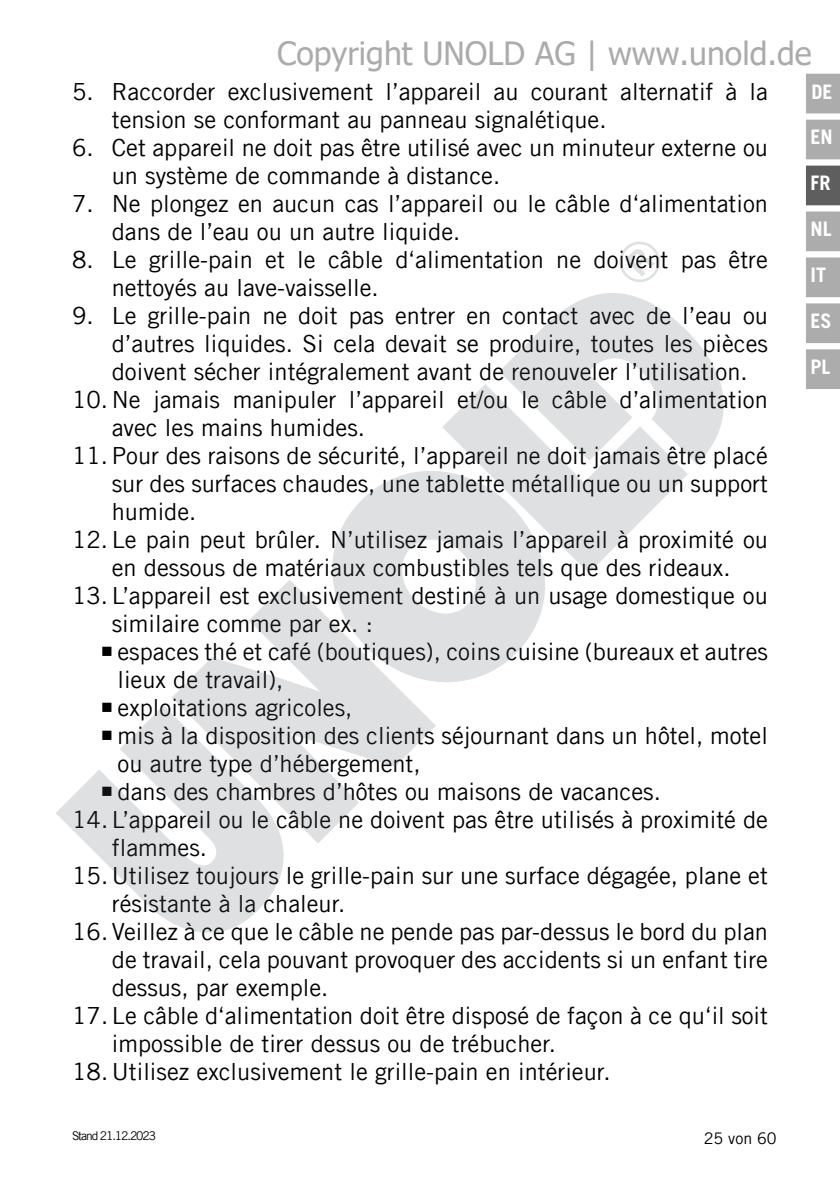
<style>
.page{position:relative;width:840px;height:1191px;background:#fff}
.page>*{position:absolute;margin:0;border:0;box-sizing:border-box;transform-origin:0 0}
.t1{font:32px "Tahoma";color:#ababab}
.t2{font:23.6px/28px "Trade Gothic LT Com";color:#000}
.t3{font:700 20px "Trade Gothic LT Com";color:#fff}
.t4{font:16px "Trade Gothic LT Com";color:#000}
.t5{font:12px "Trade Gothic LT Com";letter-spacing:-.09em;color:#000}
</style>
<div class="page">
<div style="left:805px;top:74px;width:34px;height:39px;background:#acacac"></div>
<div style="left:805px;top:120px;width:34px;height:39px;background:#acacac"></div>
<div style="left:805px;top:166px;width:34px;height:39px;background:#5f5e5e"></div>
<div style="left:805px;top:211px;width:34px;height:40px;background:#acacac;border:2px solid #acacac"></div>
<div style="left:805px;top:257px;width:34px;height:40px;background:#acacac;border:2px solid #acacac"></div>
<div style="left:805px;top:303px;width:34px;height:40px;background:#acacac;border:2px solid #acacac"></div>
<div style="left:805px;top:349px;width:34px;height:40px;background:#acacac;border:2px solid #acacac"></div>
<svg style="left:543px;top:293px;width:181px;height:182px;fill:#dee0e1"></svg>
<svg style="left:442px;top:328px;width:245px;height:245px;fill:#dee0e1"></svg>
<svg style="left:332px;top:428px;width:255px;height:254px;fill:#dee0e1"></svg>
<svg style="left:172px;top:579px;width:264px;height:264px;fill:#dee0e1"></svg>
<svg style="left:56px;top:702px;width:260px;height:231px;fill:#dee0e1"></svg>
<svg style="left:619px;top:241px;width:41px;height:41px"></svg>
<svg style="left:102px;top:703px;width:9px;height:9px"></svg>
<svg style="left:102px;top:730px;width:10px;height:10px"></svg>
<svg style="left:102px;top:786px;width:10px;height:10px"></svg>
<h1 class="t1" style="left:277px;top:32px;width:535px">Copyright UNOLD AG | www.unold.de</h1>
<p class="t2" style="left:112px;top:77px;width:657px;text-indent:-40px">5. Raccorder exclusivement l’appareil au courant alternatif à la tension se conformant au panneau signalétique.</p>
<p class="t2" style="left:112px;top:133px;width:657px;text-indent:-40px">6. Cet appareil ne doit pas être utilisé avec un minuteur externe ou un système de commande à distance.</p>
<p class="t2" style="left:112px;top:189px;width:657px;text-indent:-40px">7. Ne plongez en aucun cas l’appareil ou le câble d‘alimentation dans de l’eau ou un autre liquide.</p>
<p class="t2" style="left:112px;top:245px;width:657px;text-indent:-40px">8. Le grille-pain et le câble d‘alimentation ne doivent pas être nettoyés au lave-vaisselle.</p>
<p class="t2" style="left:112px;top:301px;width:657px;text-align:justify;text-indent:-40px">9. Le grille-pain ne doit pas entrer en contact avec de l’eau ou d’autres liquides. Si cela devait se produire, toutes les pièces doivent sécher intégralement avant de renouveler l’utilisation.</p>
<p class="t2" style="left:112px;top:385px;width:657px;text-indent:-40px">10. Ne jamais manipuler l’appareil et/ou le câble d’alimentation avec les mains humides.</p>
<p class="t2" style="left:112px;top:441px;width:657px;text-align:justify;text-indent:-40px">11. Pour des raisons de sécurité, l’appareil ne doit jamais être placé sur des surfaces chaudes, une tablette métallique ou un support humide.</p>
<p class="t2" style="left:72px;top:525px;width:697px;text-align:center">12. Le pain peut brûler. N’utilisez jamais l’appareil à proximité ou en dessous de matériaux combustibles tels que des rideaux.</p>
<p class="t2" style="left:112px;top:581px;width:657px;text-indent:-40px">13. L’appareil est exclusivement destiné à un usage domestique ou similaire comme par ex. :<br>espaces thé et café (boutiques), coins cuisine (bureaux et autres lieux de travail),<br>exploitations agricoles,<br>mis à la disposition des clients séjournant dans un hôtel, motel ou autre type d’hébergement,<br>dans des chambres d’hôtes ou maisons de vacances.</p>
<p class="t2" style="left:112px;top:805px;width:657px;text-indent:-40px">14. L’appareil ou le câble ne doivent pas être utilisés à proximité de flammes.</p>
<p class="t2" style="left:112px;top:861px;width:657px;text-indent:-40px">15. Utilisez toujours le grille-pain sur une surface dégagée, plane et résistante à la chaleur.</p>
<p class="t2" style="left:112px;top:917px;width:657px;text-align:justify;text-indent:-40px">16. Veillez à ce que le câble ne pende pas par-dessus le bord du plan de travail, cela pouvant provoquer des accidents si un enfant tire dessus, par exemple.</p>
<p class="t2" style="left:112px;top:1001px;width:657px;text-indent:-40px">17. Le câble d‘alimentation doit être disposé de façon à ce qu‘il soit impossible de tirer dessus ou de trébucher.</p>
<p class="t2" style="left:72px;top:1057px;width:539px">18. Utilisez exclusivement le grille-pain en intérieur.</p>
<p class="t5" style="left:72px;top:1128px;width:85px">Stand 21.12.2023</p>
<p class="t4" style="left:703px;top:1128px;width:74px">25 von 60</p>
<p class="t3" style="left:811px;top:80px;width:23px">DE</p>
<p class="t3" style="left:810px;top:125px;width:24px">EN</p>
<p class="t3" style="left:810px;top:171px;width:21px">FR</p>
<p class="t3" style="left:810px;top:217px;width:23px">NL</p>
<p class="t3" style="left:810px;top:262px;width:17px">IT</p>
<p class="t3" style="left:810px;top:308px;width:23px">ES</p>
<p class="t3" style="left:810px;top:354px;width:21px">PL</p>
</div>
